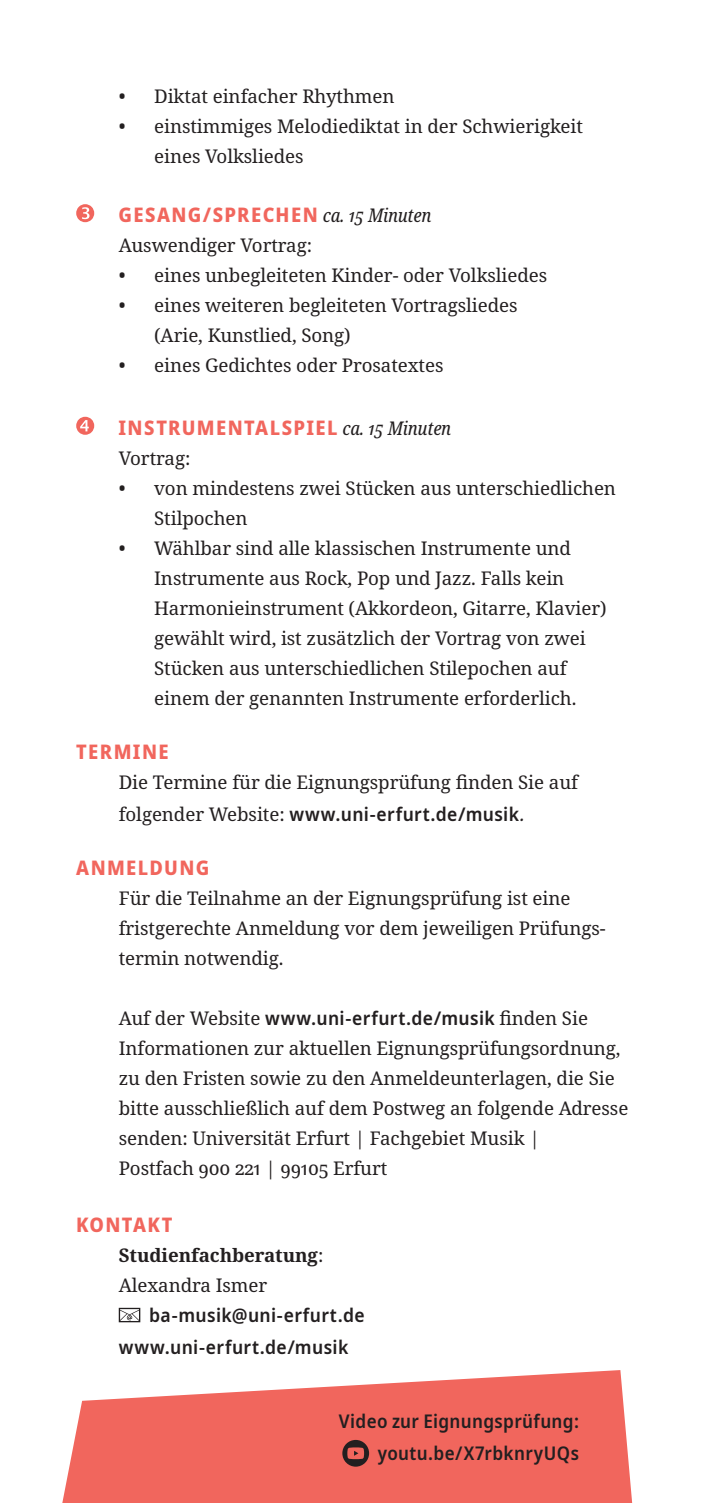
<style>
.page{position:relative;width:709px;height:1503px;background:#fff}
.page>*{position:absolute;margin:0;border:0;box-sizing:border-box;transform-origin:0 0}
.t1{font:800 semi-condensed 20px "Noto Sans";letter-spacing:.065em;color:#f1665d}
.t2{font:18.75px/30px "Noto Serif";letter-spacing:-.005em;color:#231f20}
.t3{font:600 semi-condensed 18.75px/32px "Noto Sans";letter-spacing:.02em;color:#231f20}
.t4{font:700 18.75px/30px "Noto Serif";letter-spacing:-.005em;color:#231f20}
.s1{font-family:"Noto Serif";font-weight:400;font-style:italic;font-stretch:condensed;font-size:18.75px;color:#231f20}
.s2{font-family:"Noto Serif";font-weight:400;font-stretch:normal}
.s3{font-family:"Noto Serif";font-weight:400;font-style:italic;font-stretch:normal}
.s4{font-weight:400}
</style>
<div class="page">
<svg style="left:76px;top:204px;width:18px;height:18px"></svg>
<svg style="left:76px;top:417px;width:18px;height:18px"></svg>
<svg style="left:119px;top:1307px;width:21px;height:15px"></svg>
<svg style="left:62px;top:1370px;width:570px;height:132px;background:#f37b74"></svg>
<svg style="left:342px;top:1439px;width:27px;height:27px"></svg>
<p class="t2" style="left:119px;top:81px;width:277px">• Diktat einfacher Rhythmen</p>
<p class="t2" style="left:154px;top:111px;width:430px;text-indent:-35px">• einstimmiges Melodiediktat in der Schwierigkeit eines Volksliedes</p>
<p class="t1" style="left:119px;top:200px;width:314px">GESANG/SPRECHEN <span class="s1">ca. 15 Minuten</span></p>
<p class="t2" style="left:119px;top:231px;width:195px">Auswendiger Vortrag:</p>
<p class="t2" style="left:119px;top:261px;width:430px">• eines unbegleiteten Kinder- oder Volksliedes</p>
<p class="t2" style="left:154px;top:291px;width:365px;text-indent:-35px">• eines weiteren begleiteten Vortragsliedes (Arie, Kunstlied, Song)</p>
<p class="t2" style="left:119px;top:351px;width:326px">• eines Gedichtes oder Prosatextes</p>
<p class="t1" style="left:119px;top:413px;width:334px">INSTRUMENTALSPIEL <span class="s1">ca. 15 Minuten</span></p>
<p class="t2" style="left:119px;top:443px;width:73px">Vortrag:</p>
<p class="t2" style="left:154px;top:473px;width:463px;text-indent:-35px">• von mindestens zwei Stücken aus unterschiedlichen<br>Stilpochen</p>
<p class="t2" style="left:154px;top:533px;width:454px;text-indent:-35px">• Wählbar sind alle klassischen Instrumente und Instrumente aus Rock, Pop und Jazz. Falls kein Harmonieinstrument (Akkordeon, Gitarre, Klavier) gewählt wird, ist zusätzlich der Vortrag von zwei Stücken aus unterschiedlichen Stilepochen auf einem der genannten Instrumente erforderlich.</p>
<p class="t1" style="left:76px;top:737px;width:94px">TERMINE</p>
<p class="t2" style="left:119px;top:767px;width:461px">Die Termine für die Eignungsprüfung finden Sie auf</p>
<p class="t3" style="left:119px;top:798px;width:407px"><span class="s2">folgender Website:</span> www.uni-erfurt.de/musik<span class="s3">.</span></p>
<p class="t1" style="left:76px;top:852px;width:135px">ANMELDUNG</p>
<p class="t2" style="left:119px;top:883px;width:487px">Für die Teilnahme an der Eignungsprüfung ist eine fristgerechte Anmeldung vor dem jeweiligen Prüfungs&shy;termin notwendig.</p>
<p class="t3" style="left:119px;top:1002px;width:471px"><span class="s2">Auf der Website</span> www.uni-erfurt.de/musik <span class="s2">finden Sie</span></p>
<p class="t2" style="left:119px;top:1033px;width:511px">Informationen zur aktuellen Eignungsprüfungsordnung, zu den Fristen sowie zu den Anmeldeunterlagen, die Sie bitte ausschließlich auf dem Postweg an folgende Adresse senden: Universität Erfurt | Fachgebiet Musik |<br>Postfach 900 221 | 99105 Erfurt</p>
<p class="t1" style="left:76px;top:1209px;width:98px">KONTAKT</p>
<p class="t4" style="left:119px;top:1240px;width:206px">Studienfachberatung<span class="s4">:<br>Alexandra Ismer</span></p>
<p class="t3" style="left:119px;top:1299px;width:247px;text-indent:30px">ba-musik@uni-erfurt.de www.uni-erfurt.de/musik</p>
<p class="t3" style="left:339px;top:1405px;width:242px;text-align:right">Video zur Eignungsprüfung: youtu.be/X7rbknryUQs</p>
</div>
